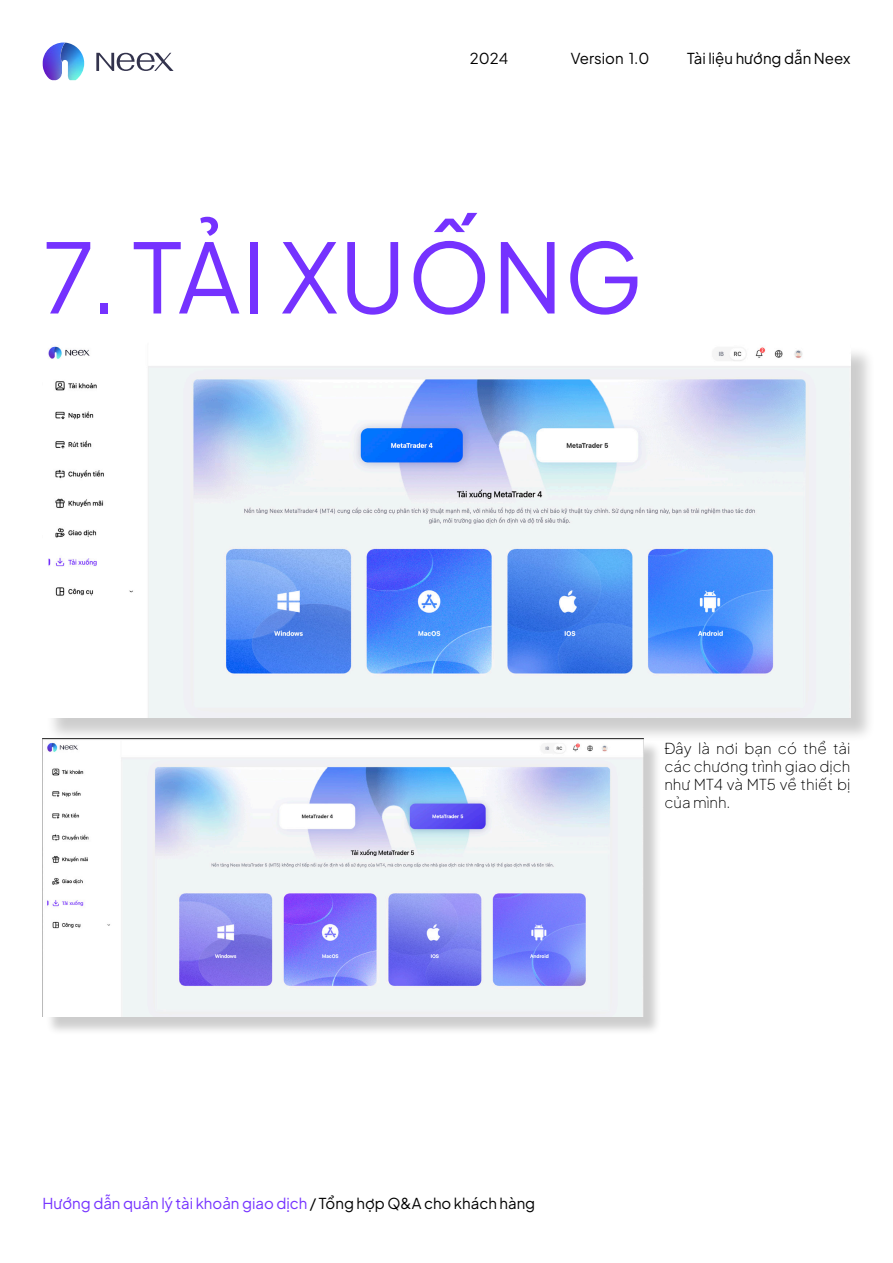
<style>
.page{position:relative;width:893px;height:1263px;background:#fff}
.page>*{position:absolute;margin:0;border:0;box-sizing:border-box;transform-origin:0 0}
.t1{font:95.85px "Plus Jakarta Sans";letter-spacing:.01em;color:#7532ff}
.t2{font:200 15px/18px "Plus Jakarta Sans";color:#000;text-align:justify}
.t3{font:15px "Plus Jakarta Sans";color:#7532ff}
.t4{font:15px "Plus Jakarta Sans";color:#000}
.s1{color:#000}
</style>
<div class="page">
<img style="left:43px;top:43px;width:16px;height:37px">
<img style="left:59px;top:43px;width:25px;height:37px">
<svg style="left:96px;top:53px;width:78px;height:18px"></svg>
<div style="left:46px;top:345px;width:830px;height:397px;background:#000;opacity:.2"></div>
<img style="left:46px;top:345px;width:804px;height:372px">
<div style="left:45px;top:740px;width:617px;height:295px;background:#000;opacity:.2"></div>
<img style="left:43px;top:738px;width:600px;height:279px">
<p class="t4" style="left:470px;top:46px;width:40px">2024</p>
<p class="t4" style="left:571px;top:46px;width:80px">Version 1.0</p>
<p class="t4" style="left:687px;top:46px;width:165px">Tài liệu hướng dẫn Neex</p>
<p class="t1" style="left:43px;top:199px;width:602px">7. TẢI XUỐNG</p>
<p class="t2" style="left:664px;top:738px;width:188px">Đây là nơi bạn có thể tải các chương trình giao dịch như MT4 và MT5 về thiết bị của mình.</p>
<p class="t3" style="left:43px;top:1191px;width:494px">Hướng dẫn quản lý tài khoản giao dịch <span class="s1">/ Tổng hợp Q&amp;A cho khách hàng</span></p>
</div>
